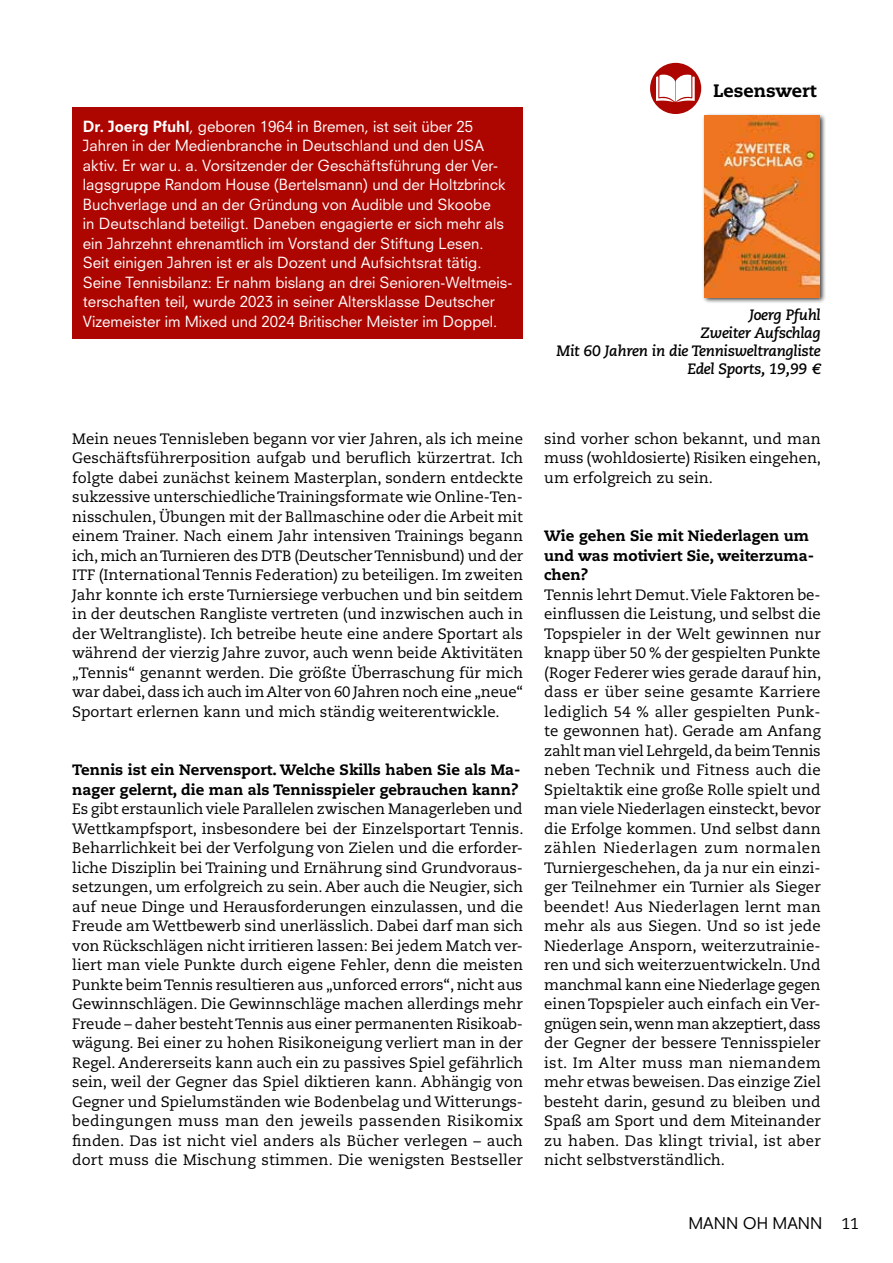
<style>
.page{position:relative;width:893px;height:1263px;background:#fff}
.page>*{position:absolute;margin:0;border:0;box-sizing:border-box;transform-origin:0 0}
.t1{font:800 18px "Caecilia LT Pro 85";color:#000}
.t2{font:15.75px "Neuzeit SLT Std";color:#000}
.t3{font:15px/19.5px "Caecilia LT Pro 55 Roman";color:#000;text-align:justify}
.t4{font:15px/19.5px "Neuzeit SLT Std";color:#fff}
.t5{font:800 15px/19.5px "Caecilia LT Pro 85";color:#000}
.t6{font:italic 700 15px/18px "Caecilia LT Pro 76";letter-spacing:-.02em;color:#000;text-align:right}
.s1{font-weight:800}
.s2{font-family:"Caecilia LT Pro 55 Roman"}
</style>
<div class="page">
<div style="left:72px;top:107px;width:451px;height:232px;background:#ad0600"></div>
<div style="left:702px;top:113px;width:124px;height:190px;background:#000;opacity:.75"></div>
<img style="left:704px;top:116px;width:116px;height:181px">
<div style="left:650px;top:63px;width:51px;height:51px;background:#ad0600;border-radius:50%"></div>
<svg style="left:656px;top:74px;width:39px;height:28px"></svg>
<p class="t4" style="left:83px;top:116px;width:431px"><span class="s1">Dr. Joerg Pfuhl</span>, geboren 1964 in Bremen, ist seit über 25<br>Jahren in der Medienbranche in Deutschland und den USA aktiv. Er war u. a. Vorsitzender der Geschäftsführung der Ver&shy;lagsgruppe Random House (Bertelsmann) und der Holtzbrinck Buchverlage und an der Gründung von Audible und Skoobe<br>in Deutschland beteiligt. Daneben engagierte er sich mehr als ein Jahrzehnt ehrenamtlich im Vorstand der Stiftung Lesen.<br>Seit einigen Jahren ist er als Dozent und Aufsichtsrat tätig.<br>Seine Tennisbilanz: Er nahm bislang an drei Senioren-Weltmeis&shy;terschaften teil, wurde 2023 in seiner Altersklasse Deutscher Vizemeister im Mixed und 2024 Britischer Meister im Doppel.</p>
<p class="t1" style="left:713px;top:78px;width:105px">Lesenswert</p>
<p class="t6" style="left:556px;top:306px;width:266px">Joerg Pfuhl<br>Zweiter Aufschlag<br>Mit 60 Jahren in die Tennisweltrangliste<br>Edel Sports, 19,99 €</p>
<p class="t3" style="left:72px;top:429px;width:452px">Mein neues Tennisleben begann vor vier Jahren, als ich meine Geschäftsführerposition aufgab und beruflich kürzertrat. Ich folgte dabei zunächst keinem Masterplan, sondern entdeckte sukzessive unterschiedliche Trainingsformate wie Online-Ten&shy;nisschulen, Übungen mit der Ballmaschine oder die Arbeit mit einem Trainer. Nach einem Jahr intensiven Trainings begann ich, mich an Turnieren des DTB (Deutscher Tennisbund) und der ITF (International Tennis Federation) zu beteiligen. Im zweiten Jahr konnte ich erste Turniersiege verbuchen und bin seitdem in der deutschen Rangliste vertreten (und inzwischen auch in der Weltrangliste). Ich betreibe heute eine andere Sportart als während der vierzig Jahre zuvor, auch wenn beide Aktivitäten „Tennis“ genannt werden. Die größte Überraschung für mich war dabei, dass ich auch im Alter von 60 Jahren noch eine „neue“ Sportart erlernen kann und mich ständig weiterentwickle.</p>
<p class="t5" style="left:72px;top:760px;width:450px">Tennis ist ein Nervensport. Welche Skills haben Sie als Ma&shy;nager gelernt, die man als Tennisspieler gebrauchen kann?</p>
<p class="t3" style="left:72px;top:799px;width:453px">Es gibt erstaunlich viele Parallelen zwischen Managerleben und Wettkampfsport, insbesondere bei der Einzelsportart Tennis.<br>Beharrlichkeit bei der Verfolgung von Zielen und die erforder&shy;liche Disziplin bei Training und Ernährung sind Grundvoraus&shy;setzungen, um erfolgreich zu sein. Aber auch die Neugier, sich auf neue Dinge und Herausforderungen einzulassen, und die Freude am Wettbewerb sind unerlässlich. Dabei darf man sich von Rückschlägen nicht irritieren lassen: Bei jedem Match ver&shy;liert man viele Punkte durch eigene Fehler, denn die meisten Punkte beim Tennis resultieren aus „unforced errors“, nicht aus Gewinnschlägen. Die Gewinnschläge machen allerdings mehr Freude – daher besteht Tennis aus einer permanenten Risikoab&shy;wägung. Bei einer zu hohen Risikoneigung verliert man in der Regel. Andererseits kann auch ein zu passives Spiel gefährlich sein, weil der Gegner das Spiel diktieren kann. Abhängig von Gegner und Spielumständen wie Bodenbelag und Witterungs&shy;bedingungen muss man den jeweils passenden Risikomix finden. Das ist nicht viel anders als Bücher verlegen – auch dort muss die Mischung stimmen. Die wenigsten Bestseller</p>
<p class="t3" style="left:544px;top:429px;width:278px">sind vorher schon bekannt, und man muss (wohldosierte) Risiken eingehen, um erfolgreich zu sein.</p>
<p class="t5" style="left:544px;top:526px;width:271px">Wie gehen Sie mit Niederlagen um und was motiviert Sie, weiterzuma&shy;chen?</p>
<p class="t3" style="left:544px;top:585px;width:278px">Tennis lehrt Demut. Viele Faktoren be&shy;einflussen die Leistung, und selbst die Topspieler in der Welt gewinnen nur knapp über 50 % der gespielten Punkte (Roger Federer wies gerade darauf hin, dass er über seine gesamte Karriere lediglich 54 % aller gespielten Punk&shy;te gewonnen hat). Gerade am Anfang zahlt man viel Lehrgeld, da beim Tennis neben Technik und Fitness auch die Spieltaktik eine große Rolle spielt und man viele Niederlagen einsteckt, bevor die Erfolge kommen. Und selbst dann zählen Niederlagen zum normalen Turniergeschehen, da ja nur ein einzi&shy;ger Teilnehmer ein Turnier als Sieger beendet! Aus Niederlagen lernt man mehr als aus Siegen. Und so ist jede Niederlage Ansporn, weiterzutrainie&shy;ren und sich weiterzuentwickeln. Und manchmal kann eine Niederlage gegen einen Topspieler auch einfach ein Ver&shy;gnügen sein, wenn man akzeptiert, dass der Gegner der bessere Tennisspieler ist. Im Alter muss man niemandem mehr etwas beweisen. Das einzige Ziel besteht darin, gesund zu bleiben und Spaß am Sport und dem Miteinander zu haben. Das klingt trivial, ist aber nicht selbstverständlich.</p>
<p class="t2" style="left:688px;top:1214px;width:172px">MANN OH MANN <span class="s2">11</span></p>
</div>
